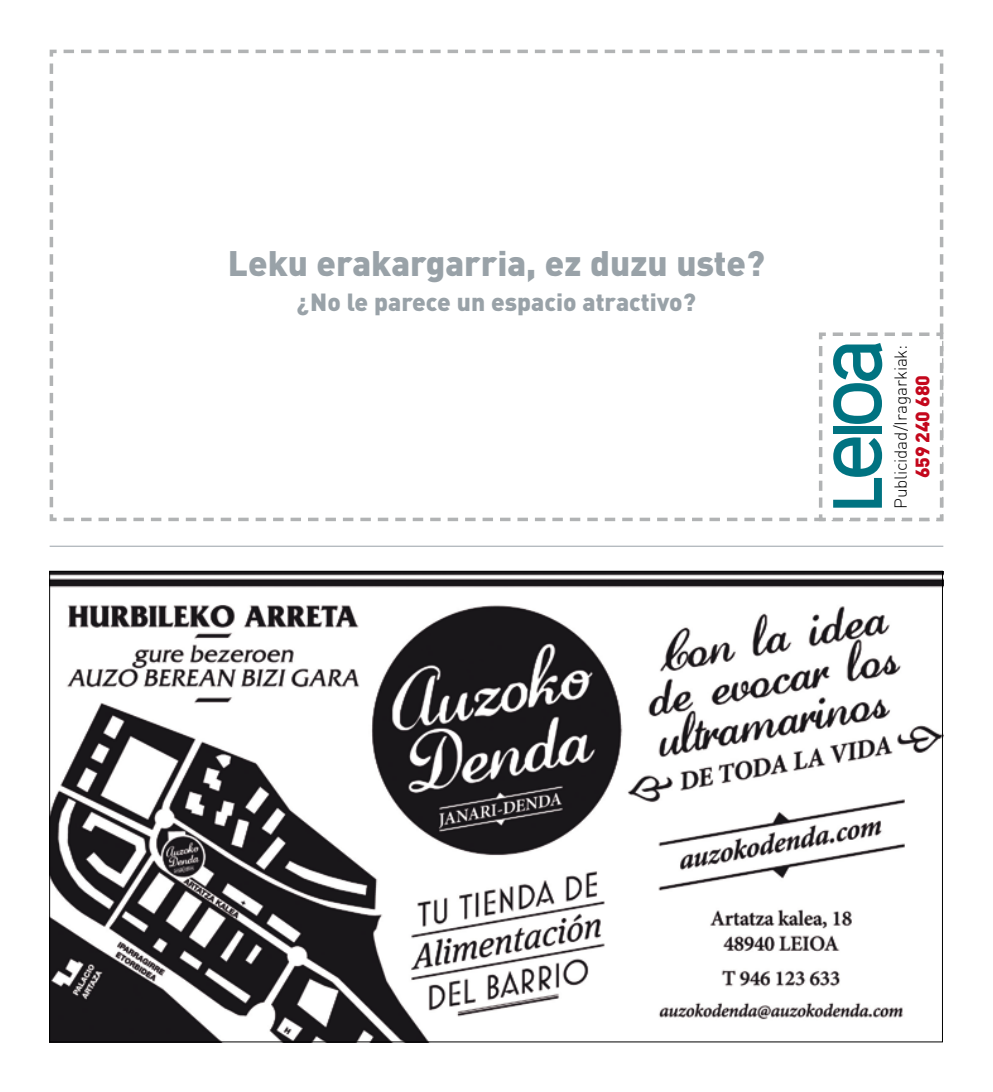
<style>
.page{position:relative;width:993px;height:1092px;background:#fff}
.page>*{position:absolute;margin:0;border:0;box-sizing:border-box;transform-origin:0 0}
.t1{font:900 35px "DIN";color:#99a2a8}
.t2{font:900 24.5px "DIN";color:#99a2a8}
.t3{font:900 19.25px "DIN";letter-spacing:-.015em;color:#c4071c}
.t4{font:300 17.15px "DIN";letter-spacing:-.01em;color:#000}
</style>
<div class="page">
<hr style="left:50px;top:546px;width:893px;height:1px;background:#99a2a8">
<img style="left:51px;top:571px;width:892px;height:471px">
<svg style="left:49px;top:49px;width:895px;height:473px"></svg>
<svg style="left:64px;top:60px;width:880px;height:462px"></svg>
<h1 class="t1" style="left:228px;top:240px;width:538px">Leku erakargarria, ez duzu uste?</h1>
<p class="t2" style="left:297px;top:286px;width:400px">¿No le parece un espacio atractivo?</p>
<p class="t4" style="left:889px;top:508px;width:165px;rotate:-90deg">Publicidad/I ragarkiak:</p>
<p class="t3" style="left:909px;top:478px;width:104px;rotate:-90deg">659 240 680</p>
</div>
